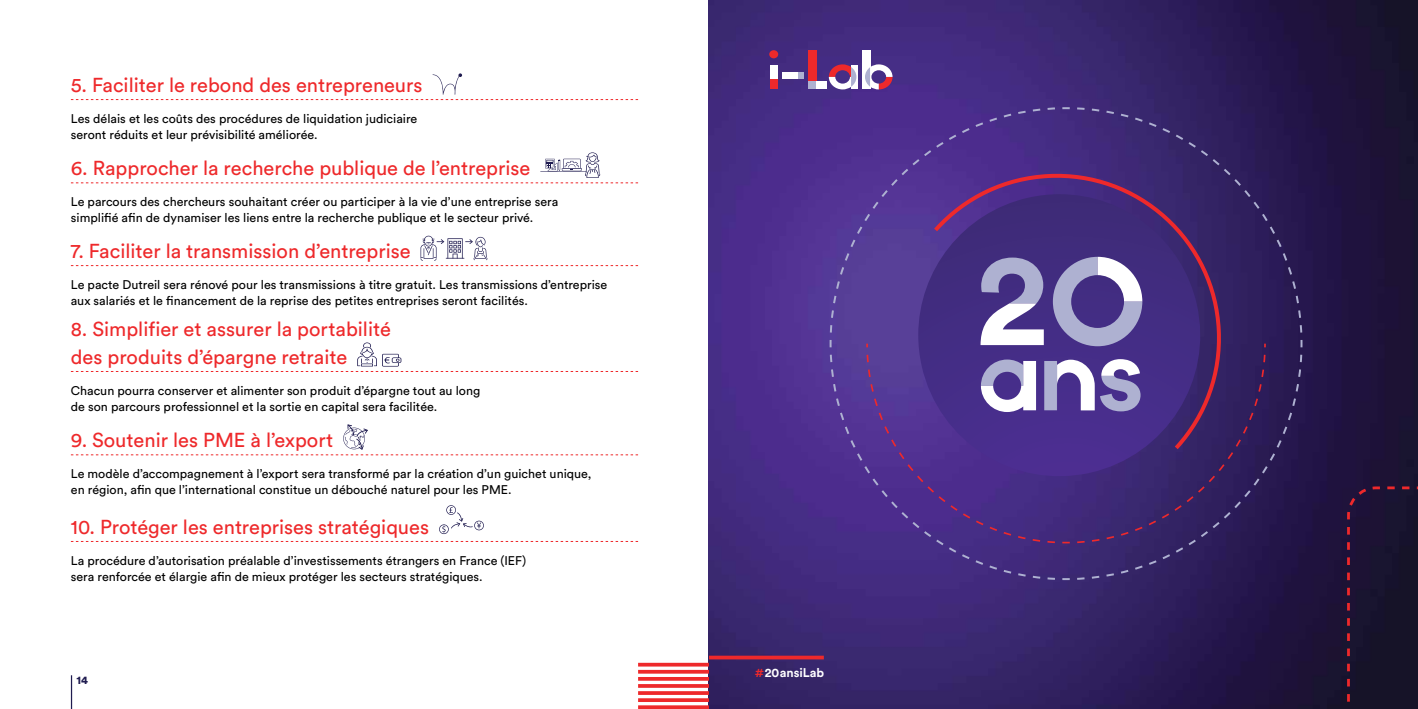
<style>
.page{position:relative;width:1418px;height:709px;background:#fff}
.page>*{position:absolute;margin:0;border:0;box-sizing:border-box;transform-origin:0 0}
.t1{font:20px/28.1px "Circular Std";color:#ee292b}
.t2{font:12.5px/16.2px "Circular Std";color:#000}
.t3{font:700 12.5px "Circular Std";color:#fff}
.t4{font:900 11.25px "Circular Std";color:#201c50}
.s1{color:#ee292b}
</style>
<div class="page">
<img style="left:709px;top:0;width:708px;height:709px">
<hr style="left:71px;top:675px;width:1px;height:34px;background:#201c50">
<svg style="left:638px;top:662px;width:71px;height:4px"></svg>
<hr style="left:638px;top:670px;width:71px;height:3px;background:#ee292b">
<hr style="left:638px;top:677px;width:71px;height:3px;background:#ee292b">
<svg style="left:638px;top:684px;width:71px;height:4px"></svg>
<svg style="left:638px;top:691px;width:71px;height:4px"></svg>
<svg style="left:638px;top:698px;width:71px;height:4px"></svg>
<svg style="left:638px;top:705px;width:71px;height:4px"></svg>
<svg style="left:71px;top:541px;width:567px;height:1px"></svg>
<svg style="left:71px;top:73px;width:567px;height:27px"></svg>
<svg style="left:71px;top:152px;width:567px;height:31px"></svg>
<svg style="left:71px;top:236px;width:567px;height:30px"></svg>
<svg style="left:71px;top:342px;width:567px;height:30px"></svg>
<svg style="left:71px;top:424px;width:567px;height:31px"></svg>
<svg style="left:439px;top:505px;width:45px;height:29px"></svg>
<div style="left:808px;top:50px;width:8px;height:31px;background:#ee292b"></div>
<div style="left:808px;top:81px;width:8px;height:8px;background:#aeb1d1"></div>
<div style="left:816px;top:81px;width:11px;height:8px;background:#fff"></div>
<div style="left:862px;top:50px;width:8px;height:39px;background:#fff"></div>
<svg style="left:856px;top:65px;width:1px;height:24px"></svg>
<div style="left:783px;top:73px;width:15px;height:6px;background:#fff"></div>
<svg style="left:828px;top:64px;width:28px;height:25px"></svg>
<div style="left:769px;top:50px;width:9px;height:8px;background:#ee292b;border-radius:50%"></div>
<div style="left:769px;top:65px;width:8px;height:14px;background:#fff"></div>
<div style="left:769px;top:79px;width:8px;height:10px;background:#ee292b"></div>
<svg style="left:798px;top:73px;width:5px;height:6px"></svg>
<svg style="left:865px;top:64px;width:27px;height:25px"></svg>
<svg style="left:1345px;top:485px;width:72px;height:224px;background:#1e132d"></svg>
<svg style="left:709px;top:655px;width:114px;height:4px"></svg>
<svg style="left:828px;top:106px;width:475px;height:475px;background:#3f2976"></svg>
<svg style="left:934px;top:174px;width:286px;height:83px;background:#492b77"></svg>
<svg style="left:865px;top:257px;width:401px;height:85px;background:#604e92"></svg>
<svg style="left:865px;top:342px;width:401px;height:202px;background:#4d3584"></svg>
<h1 class="t1" style="left:71px;top:71px;width:353px">5. Faciliter le rebond des entrepreneurs</h1>
<p class="t2" style="left:71px;top:110px;width:348px">Les délais et les coûts des procédures de liquidation judiciaire seront réduits et leur prévisibilité améliorée.</p>
<h1 class="t1" style="left:71px;top:154px;width:461px">6. Rapprocher la recherche publique de l’entreprise</h1>
<p class="t2" style="left:71px;top:193px;width:489px">Le parcours des chercheurs souhaitant créer ou participer à la vie d’une entreprise sera simplifié afin de dynamiser les liens entre la recherche publique et le secteur privé.</p>
<h1 class="t1" style="left:71px;top:237px;width:341px">7. Faciliter la transmission d’entreprise</h1>
<p class="t2" style="left:71px;top:276px;width:538px">Le pacte Dutreil sera rénové pour les transmissions à titre gratuit. Les transmissions d’entreprise aux salariés et le financement de la reprise des petites entreprises seront facilités.</p>
<h1 class="t1" style="left:71px;top:315px;width:321px">8. Simplifier et assurer la portabilité des produits d’épargne retraite</h1>
<p class="t2" style="left:71px;top:382px;width:411px">Chacun pourra conserver et alimenter son produit d’épargne tout au long de son parcours professionnel et la sortie en capital sera facilitée.</p>
<h1 class="t1" style="left:71px;top:426px;width:264px">9. Soutenir les PME à l’export</h1>
<p class="t2" style="left:71px;top:465px;width:522px">Le modèle d’accompagnement à l’export sera transformé par la création d’un guichet unique, en région, afin que l’international constitue un débouché naturel pour les PME.</p>
<h1 class="t1" style="left:71px;top:512px;width:360px">10. Protéger les entreprises stratégiques</h1>
<p class="t2" style="left:71px;top:552px;width:457px">La procédure d’autorisation préalable d’investissements étrangers en France (IEF) sera renforcée et élargie afin de mieux protéger les secteurs stratégiques.</p>
<p class="t4" style="left:76px;top:672px;width:13px">14</p>
<p class="t3" style="left:755px;top:664px;width:71px"><span class="s1">#</span>20ansiLab</p>
</div>
